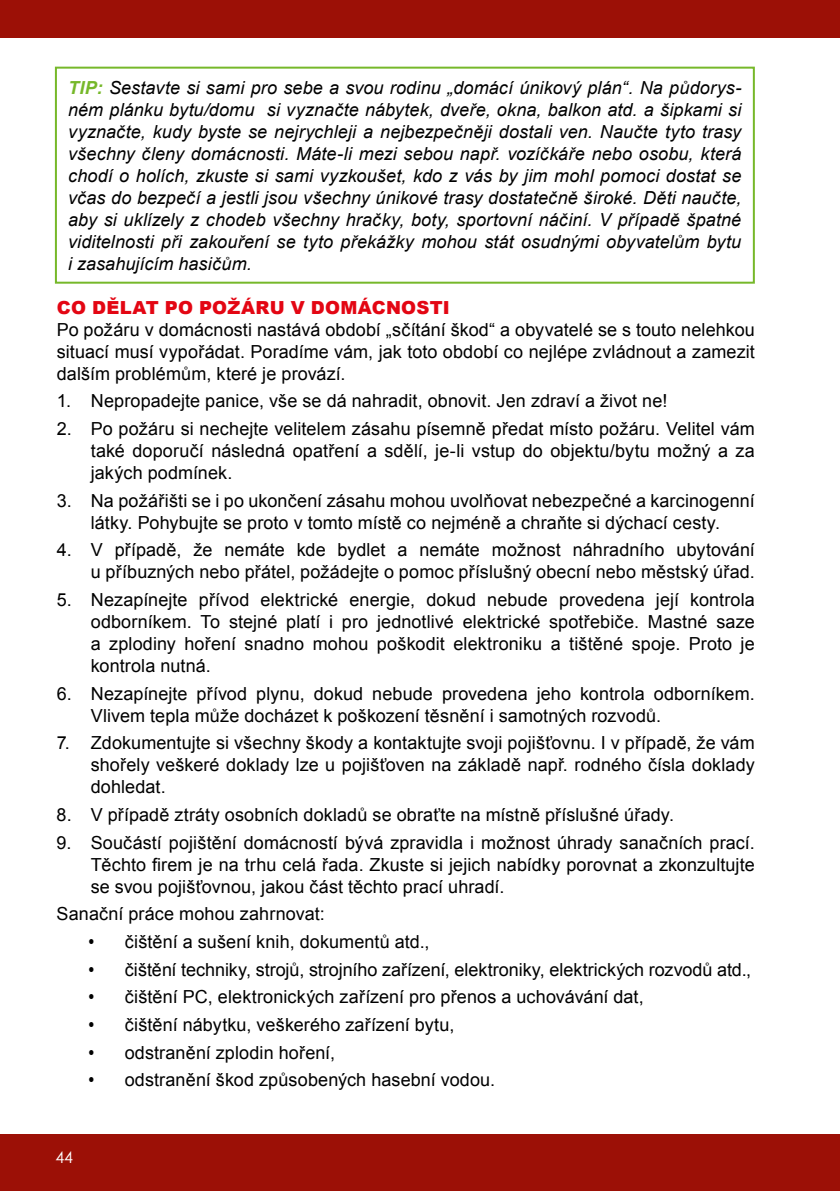
<style>
.page{position:relative;width:840px;height:1191px;background:#fff}
.page>*{position:absolute;margin:0;border:0;box-sizing:border-box;transform-origin:0 0}
.t1{font:18px/22px "Arial";letter-spacing:.005em;color:#000;text-align:justify}
.t2{font:italic 18px/22px "Arial";letter-spacing:.005em;color:#000;text-align:justify}
.t3{font:900 18px "Arial";letter-spacing:.015em;color:#e30613}
.t4{font:16px "Century Gothic";color:#fff}
.s1{font-weight:700;color:#76b82a}
.s2{font-family:"Arial Narrow";font-weight:700}
</style>
<div class="page">
<div style="left:0;top:0;width:839px;height:38px;background:#9c1006"></div>
<div style="left:0;top:1134px;width:839px;height:57px;background:#9c1006"></div>
<div style="left:55px;top:67px;width:699px;height:217px;border:2px solid #76b82a"></div>
<p class="t2" style="left:68px;top:76px;width:674px"><span class="s1">TIP:</span> Sestavte si sami pro sebe a svou rodinu „domácí únikový plán“. Na půdorys&shy;ném plánku bytu/domu si vyznačte nábytek, dveře, okna, balkon atd. a šipkami si vyznačte, kudy byste se nejrychleji a nejbezpečněji dostali ven. Naučte tyto trasy všechny členy domácnosti. Máte-li mezi sebou např. vozíčkáře nebo osobu, která chodí o holích, zkuste si sami vyzkoušet, kdo z vás by jim mohl pomoci dostat se včas do bezpečí a jestli jsou všechny únikové trasy dostatečně široké. Děti naučte, aby si uklízely z chodeb všechny hračky, boty, sportovní náčiní. V případě špatné viditelnosti při zakouření se tyto překážky mohou stát osudnými obyvatelům bytu i zasahujícím hasičům.</p>
<p class="t3" style="left:57px;top:294px;width:394px">CO DĚLAT PO POŽÁRU V DOMÁCNOSTI</p>
<p class="t1" style="left:57px;top:318px;width:699px">Po požáru v domácnosti nastává období „sčítání škod“ a obyvatelé se s touto nelehkou situací musí vypořádat. Poradíme vám, jak toto období co nejlépe zvládnout a zamezit dalším problémům, které je provází.</p>
<p class="t1" style="left:57px;top:390px;width:612px">1. Nepropadejte panice, vše se dá nahradit, obnovit. Jen zdraví a život ne!</p>
<p class="t1" style="left:91px;top:418px;width:665px;text-indent:-34px">2. Po požáru si nechejte velitelem zásahu písemně předat místo požáru. Velitel vám také doporučí následná opatření a sdělí, je-li vstup do objektu/bytu možný a za jakých podmínek.</p>
<p class="t1" style="left:57px;top:489px;width:699px;text-align:center">3. Na požářišti se i po ukončení zásahu mohou uvolňovat nebezpečné a karcinogenní látky. Pohybujte se proto v tomto místě co nejméně a chraňte si dýchací cesty.</p>
<p class="t1" style="left:57px;top:539px;width:699px;text-align:right">4. V případě, že nemáte kde bydlet a nemáte možnost náhradního ubytování u příbuzných nebo přátel, požádejte o pomoc příslušný obecní nebo městský úřad.</p>
<p class="t1" style="left:91px;top:589px;width:665px;text-indent:-34px">5. Nezapínejte přívod elektrické energie, dokud nebude provedena její kontrola odborníkem. To stejné platí i pro jednotlivé elektrické spotřebiče. Mastné saze a zplodiny hoření snadno mohou poškodit elektroniku a tištěné spoje. Proto je kontrola nutná.</p>
<p class="t1" style="left:91px;top:682px;width:665px;text-indent:-34px">6. Nezapínejte přívod plynu, dokud nebude provedena jeho kontrola odborníkem.<br>Vlivem tepla může docházet k poškození těsnění i samotných rozvodů.</p>
<p class="t1" style="left:91px;top:732px;width:665px;text-indent:-34px">7. Zdokumentujte si všechny škody a kontaktujte svoji pojišťovnu. I v případě, že vám shořely veškeré doklady lze u pojišťoven na základě např. rodného čísla doklady dohledat.</p>
<p class="t1" style="left:57px;top:804px;width:618px">8. V případě ztráty osobních dokladů se obraťte na místně příslušné úřady.</p>
<p class="t1" style="left:91px;top:831px;width:665px;text-indent:-34px">9. Součástí pojištění domácností bývá zpravidla i možnost úhrady sanačních prací.<br>Těchto firem je na trhu celá řada. Zkuste si jejich nabídky porovnat a zkonzultujte se svou pojišťovnou, jakou část těchto prací uhradí.</p>
<p class="t1" style="left:57px;top:903px;width:269px">Sanační práce mohou zahrnovat:</p>
<p class="t1" style="left:89px;top:931px;width:342px"><span class="s2">•</span> čištění a sušení knih, dokumentů atd.,</p>
<p class="t1" style="left:89px;top:958px;width:663px"><span class="s2">•</span> čištění techniky, strojů, strojního zařízení, elektroniky, elektrických rozvodů atd.,</p>
<p class="t1" style="left:89px;top:986px;width:556px"><span class="s2">•</span> čištění PC, elektronických zařízení pro přenos a uchovávání dat,</p>
<p class="t1" style="left:89px;top:1014px;width:367px"><span class="s2">•</span> čištění nábytku, veškerého zařízení bytu,</p>
<p class="t1" style="left:89px;top:1041px;width:248px"><span class="s2">•</span> odstranění zplodin hoření,</p>
<p class="t1" style="left:89px;top:1069px;width:408px"><span class="s2">•</span> odstranění škod způsobených hasební vodou.</p>
<p class="t4" style="left:55px;top:1146px;width:19px">44</p>
</div>
